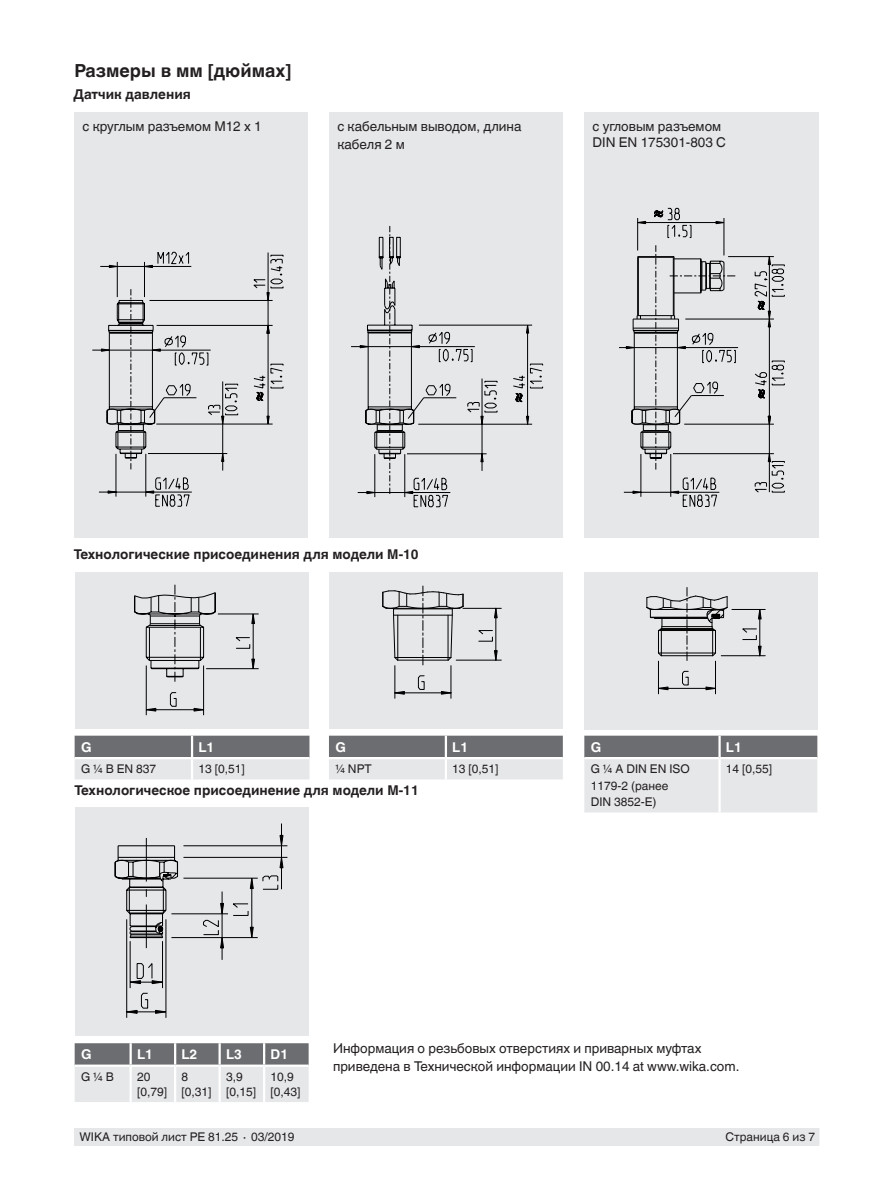
<style>
.page{position:relative;width:893px;height:1188px;background:#fff}
.page>*{position:absolute;margin:0;border:0;box-sizing:border-box;transform-origin:0 0}
.t1{font:700 18px "Helvetica World";color:#231f20}
.t2{font:13.5px/18px "Helvetica World";color:#231f20}
.t3{font:700 13.5px "Helvetica World";color:#231f20}
.t4{font:700 13.5px "Helvetica World";color:#fff}
.t5{font:12px/15px "Helvetica World";color:#231f20}
</style>
<div class="page">
<div style="left:75px;top:1128px;width:744px;height:17px;background:#e6e7e9"></div>
<div style="left:74px;top:112px;width:234px;height:426px;background:#e6e7e9"></div>
<div style="left:329px;top:112px;width:234px;height:426px;background:#e6e7e9"></div>
<div style="left:584px;top:112px;width:235px;height:426px;background:#e6e7e9"></div>
<svg style="left:75px;top:736px;width:234px;height:43px;background:#a7a8ab"></svg>
<hr style="left:191px;top:736px;width:2px;height:21px;background:#fff">
<hr style="left:75px;top:757px;width:117px;height:2px;background:#fff">
<hr style="left:192px;top:757px;width:117px;height:2px;background:#fff">
<hr style="left:191px;top:759px;width:2px;height:20px;background:#fff">
<div style="left:75px;top:572px;width:234px;height:157px;background:#e6e7e9"></div>
<div style="left:329px;top:572px;width:234px;height:157px;background:#e6e7e9"></div>
<svg style="left:329px;top:736px;width:234px;height:43px;background:#a7a8ab"></svg>
<hr style="left:445px;top:736px;width:2px;height:21px;background:#fff">
<hr style="left:329px;top:757px;width:117px;height:2px;background:#fff">
<hr style="left:446px;top:757px;width:117px;height:2px;background:#fff">
<hr style="left:445px;top:759px;width:2px;height:20px;background:#fff">
<svg style="left:584px;top:736px;width:233px;height:76px;background:#c3c4c6"></svg>
<hr style="left:718px;top:736px;width:3px;height:21px;background:#fff">
<hr style="left:584px;top:757px;width:136px;height:2px;background:#fff">
<hr style="left:720px;top:757px;width:97px;height:2px;background:#fff">
<hr style="left:718px;top:759px;width:3px;height:53px;background:#fff">
<div style="left:584px;top:572px;width:234px;height:157px;background:#e6e7e9"></div>
<svg style="left:75px;top:1043px;width:234px;height:59px;background:#b9babc"></svg>
<hr style="left:130px;top:1043px;width:2px;height:22px;background:#fff">
<hr style="left:174px;top:1043px;width:2px;height:22px;background:#fff">
<hr style="left:219px;top:1043px;width:2px;height:22px;background:#fff">
<hr style="left:263px;top:1043px;width:2px;height:22px;background:#fff">
<hr style="left:75px;top:1065px;width:56px;height:2px;background:#fff">
<hr style="left:131px;top:1065px;width:44px;height:2px;background:#fff">
<hr style="left:130px;top:1067px;width:2px;height:35px;background:#fff">
<hr style="left:175px;top:1065px;width:45px;height:2px;background:#fff">
<hr style="left:174px;top:1067px;width:2px;height:35px;background:#fff">
<hr style="left:220px;top:1065px;width:44px;height:2px;background:#fff">
<hr style="left:219px;top:1067px;width:2px;height:35px;background:#fff">
<hr style="left:264px;top:1065px;width:45px;height:2px;background:#fff">
<hr style="left:263px;top:1067px;width:2px;height:35px;background:#fff">
<div style="left:75px;top:808px;width:234px;height:228px;background:#e6e7e9"></div>
<svg style="left:351px;top:324px;width:193px;height:169px"></svg>
<svg style="left:360px;top:226px;width:137px;height:282px"></svg>
<svg style="left:99px;top:251px;width:184px;height:256px"></svg>
<svg style="left:623px;top:208px;width:162px;height:299px"></svg>
<svg style="left:134px;top:585px;width:125px;height:131px"></svg>
<svg style="left:478px;top:630px;width:15px;height:12px"></svg>
<svg style="left:494px;top:650px;width:4px;height:10px"></svg>
<svg style="left:494px;top:609px;width:4px;height:9px"></svg>
<svg style="left:418px;top:675px;width:7px;height:15px"></svg>
<svg style="left:441px;top:691px;width:10px;height:4px"></svg>
<svg style="left:394px;top:691px;width:11px;height:4px"></svg>
<hr style="left:395px;top:666px;width:1px;height:32px;background:#000">
<hr style="left:456px;top:660px;width:45px;height:1px;background:#000">
<hr style="left:395px;top:693px;width:56px;height:1px;background:#000">
<hr style="left:496px;top:608px;width:1px;height:52px;background:#000">
<hr style="left:451px;top:666px;width:1px;height:32px;background:#000">
<hr style="left:463px;top:608px;width:38px;height:1px;background:#000">
<svg style="left:382px;top:586px;width:82px;height:79px"></svg>
<svg style="left:682px;top:671px;width:7px;height:14px"></svg>
<svg style="left:659px;top:687px;width:9px;height:3px"></svg>
<svg style="left:706px;top:687px;width:9px;height:3px"></svg>
<svg style="left:742px;top:629px;width:15px;height:11px"></svg>
<svg style="left:758px;top:646px;width:4px;height:9px"></svg>
<svg style="left:758px;top:610px;width:4px;height:9px"></svg>
<hr style="left:658px;top:661px;width:1px;height:33px;background:#000">
<hr style="left:721px;top:655px;width:44px;height:1px;background:#000">
<hr style="left:658px;top:688px;width:57px;height:1px;background:#000">
<hr style="left:759px;top:609px;width:1px;height:47px;background:#000">
<hr style="left:715px;top:661px;width:1px;height:33px;background:#000">
<hr style="left:732px;top:609px;width:33px;height:1px;background:#000">
<svg style="left:646px;top:587px;width:82px;height:74px"></svg>
<svg style="left:114px;top:823px;width:174px;height:195px"></svg>
<h1 class="t1" style="left:74px;top:60px;width:219px">Размеры в мм [дюймах]</h1>
<p class="t3" style="left:74px;top:86px;width:119px">Датчик давления</p>
<p class="t2" style="left:82px;top:117px;width:181px">с круглым разъемом M12 x 1</p>
<p class="t2" style="left:337px;top:117px;width:186px">с кабельным выводом, длина кабеля 2 м</p>
<p class="t2" style="left:592px;top:118px;width:135px;line-height:16.5px">с угловым разъемом<br>DIN EN 175301-803 C</p>
<p class="t3" style="left:74px;top:547px;width:346px">Технологические присоединения для модели M-10</p>
<p class="t4" style="left:81px;top:739px;width:12px">G</p>
<p class="t4" style="left:198px;top:739px;width:17px">L1</p>
<p class="t5" style="left:81px;top:761px;width:77px">G ¼ B EN 837</p>
<p class="t5" style="left:198px;top:761px;width:48px">13 [0,51]</p>
<p class="t4" style="left:335px;top:739px;width:12px">G</p>
<p class="t4" style="left:452px;top:739px;width:17px">L1</p>
<p class="t5" style="left:335px;top:761px;width:38px">¼ NPT</p>
<p class="t5" style="left:452px;top:761px;width:48px">13 [0,51]</p>
<p class="t3" style="left:75px;top:782px;width:346px">Технологическое присоединение для модели M-11</p>
<p class="t4" style="left:591px;top:739px;width:12px">G</p>
<p class="t4" style="left:726px;top:739px;width:17px">L1</p>
<p class="t5" style="left:591px;top:761px;width:101px;line-height:16.5px">G ¼ A DIN EN ISO<br>1179-2 (ранее<br>DIN 3852-E)</p>
<p class="t5" style="left:726px;top:761px;width:48px">14 [0,55]</p>
<p class="t4" style="left:81px;top:1047px;width:12px">G</p>
<p class="t4" style="left:137px;top:1047px;width:17px">L1</p>
<p class="t4" style="left:182px;top:1047px;width:17px">L2</p>
<p class="t4" style="left:226px;top:1047px;width:17px">L3</p>
<p class="t4" style="left:271px;top:1047px;width:19px">D1</p>
<p class="t5" style="left:81px;top:1069px;width:34px">G ¼ B</p>
<p class="t5" style="left:137px;top:1069px;width:32px">20 [0,79]</p>
<p class="t5" style="left:182px;top:1069px;width:32px">8 [0,31]</p>
<p class="t5" style="left:226px;top:1069px;width:32px">3,9 [0,15]</p>
<p class="t5" style="left:271px;top:1069px;width:32px">10,9 [0,43]</p>
<p class="t2" style="left:333px;top:1039px;width:408px">Информация о резьбовых отверстиях и приварных муфтах приведена в Технической информации IN 00.14 at www.wika.com.</p>
<p class="t5" style="left:80px;top:1130px;width:217px">WIKA типовой лист PE 81.25 ∙ 03/2019</p>
<p class="t5" style="left:725px;top:1130px;width:91px">Страница 6 из 7</p>
</div>
